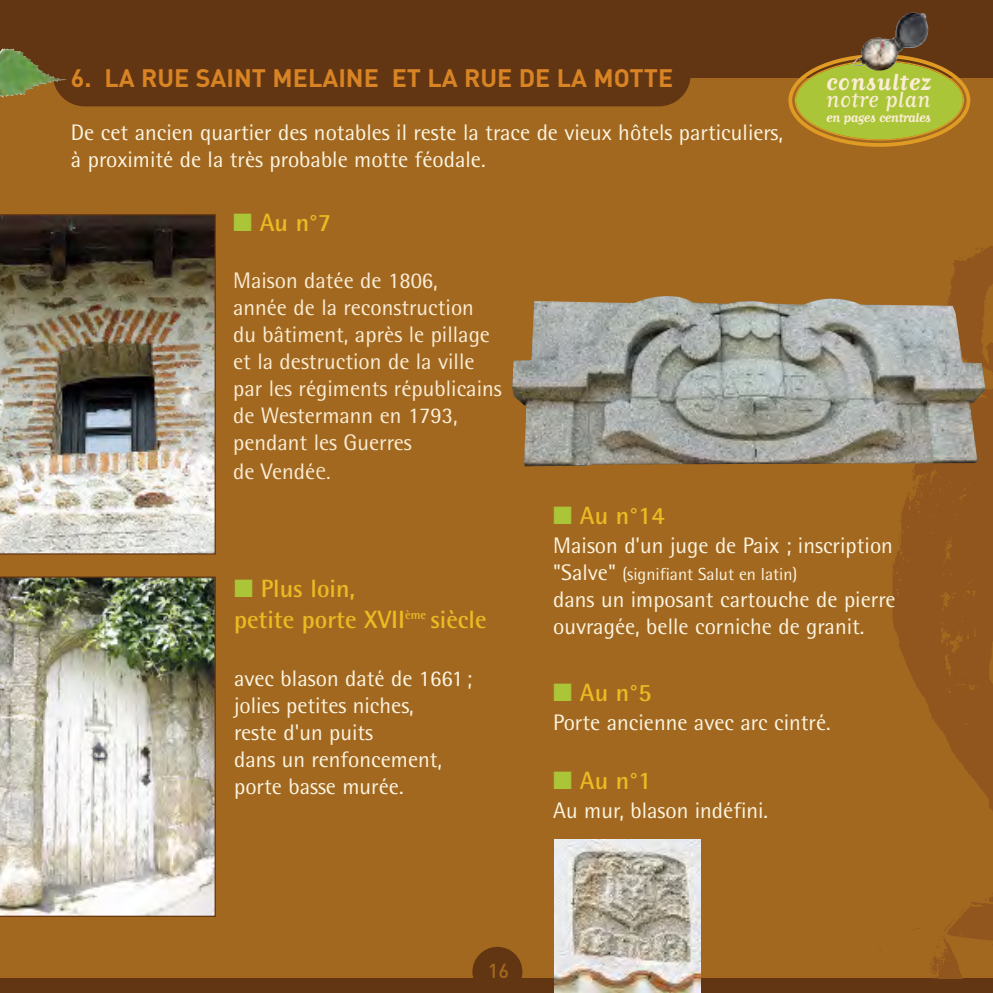
<style>
.page{position:relative;width:993px;height:993px;background:#fff}
.page>*{position:absolute;margin:0;border:0;box-sizing:border-box;transform-origin:0 0}
.t1{font:700 27.25px "Matrix Script";letter-spacing:.025em;color:#fbedd4}
.t2{font:25.75px "Matrix Script";color:#fbedd4}
.t3{font:700 25px/31.2px "Rotis Semi Sans";color:#ecba23}
.t4{font:700 25px "DIN";color:#d98424}
.t5{font:22.5px/27px "Rotis Semi Sans";color:#fcf5e1}
.t6{font:22.5px/27.2px "Rotis Semi Sans";color:#fbedd4}
.t7{font:500 20px "DIN";color:#a26820}
.t8{font:17.5px "Rotis Semi Sans";color:#fcf5e1}
.t9{font:700 15.25px "Matrix Script";letter-spacing:-.03em;color:#fbedd4}
.s1{color:#aac537}
.s2{font-weight:300;font-size:25px}
.s3{font-size:22.5px}
</style>
<div class="page">
<div style="left:0;top:0;width:992px;height:992px;background:#a26820"></div>
<div style="left:0;top:0;width:992px;height:78px;background:#633613"></div>
<div style="left:53px;top:43px;width:637px;height:63px;background:#633613;border-radius:32px"></div>
<div style="left:0;top:978px;width:992px;height:14px;background:#633613"></div>
<svg style="left:472px;top:946px;width:50px;height:32px"></svg>
<img style="left:893px;top:247px;width:96px;height:731px">
<img style="left:554px;top:839px;width:146px;height:153px">
<img style="left:0;top:214px;width:216px;height:340px">
<img style="left:0;top:576px;width:216px;height:340px">
<img style="left:512px;top:295px;width:472px;height:171px">
<img style="left:0;top:48px;width:66px;height:50px">
<svg style="left:788px;top:56px;width:183px;height:91px"></svg>
<img style="left:852px;top:12px;width:76px;height:59px">
<p class="t4" style="left:71px;top:64px;width:603px">6. LA RUE SAINT MELAINE ET LA RUE DE LA MOTTE</p>
<p class="t5" style="left:71px;top:121px;width:713px">De cet ancien quartier des notables il reste la trace de vieux hôtels particuliers, à proximité de la très probable motte féodale.</p>
<p class="t3" style="left:233px;top:210px;width:100px"><span class="s1">■</span> Au n°7</p>
<p class="t6" style="left:233px;top:269px;width:270px">Maison datée de 1806,<br>année de la reconstruction du bâtiment, après le pillage et la destruction de la ville par les régiments républicains de Westermann en 1793, pendant les Guerres<br>de Vendé<span class="s2">e.</span></p>
<p class="t1" style="left:825px;top:65px;width:106px">consultez</p>
<p class="t2" style="left:826px;top:83px;width:106px">notre plan</p>
<p class="t9" style="left:825px;top:108px;width:106px">en pages centrales</p>
<p class="t3" style="left:234px;top:575px;width:254px"><span class="s1">■</span> Plus loin,<br>petite porte XVII<sup>ème</sup> siècle</p>
<p class="t5" style="left:234px;top:667px;width:240px">avec blason daté de 1661 ; jolies petites niches,<br>reste d'un puits<br>dans un renfoncement, porte basse murée.</p>
<p class="t3" style="left:553px;top:502px;width:113px"><span class="s1">■</span> Au n°14</p>
<p class="t5" style="left:553px;top:534px;width:341px">Maison d'un juge de Paix ; inscription</p>
<p class="t8" style="left:553px;top:568px;width:246px"><span class="s3">"Salve"</span> (signifiant Salut en latin)</p>
<p class="t5" style="left:553px;top:588px;width:344px">dans un imposant cartouche de pierre ouvragée, belle corniche de granit.</p>
<p class="t3" style="left:553px;top:679px;width:100px"><span class="s1">■</span> Au n°5</p>
<p class="t5" style="left:553px;top:711px;width:279px">Porte ancienne avec arc cintré.</p>
<p class="t3" style="left:553px;top:767px;width:100px"><span class="s1">■</span> Au n°1</p>
<p class="t5" style="left:553px;top:799px;width:216px">Au mur, blason indéfini.</p>
<p class="t7" style="left:487px;top:959px;width:23px">16</p>
</div>
